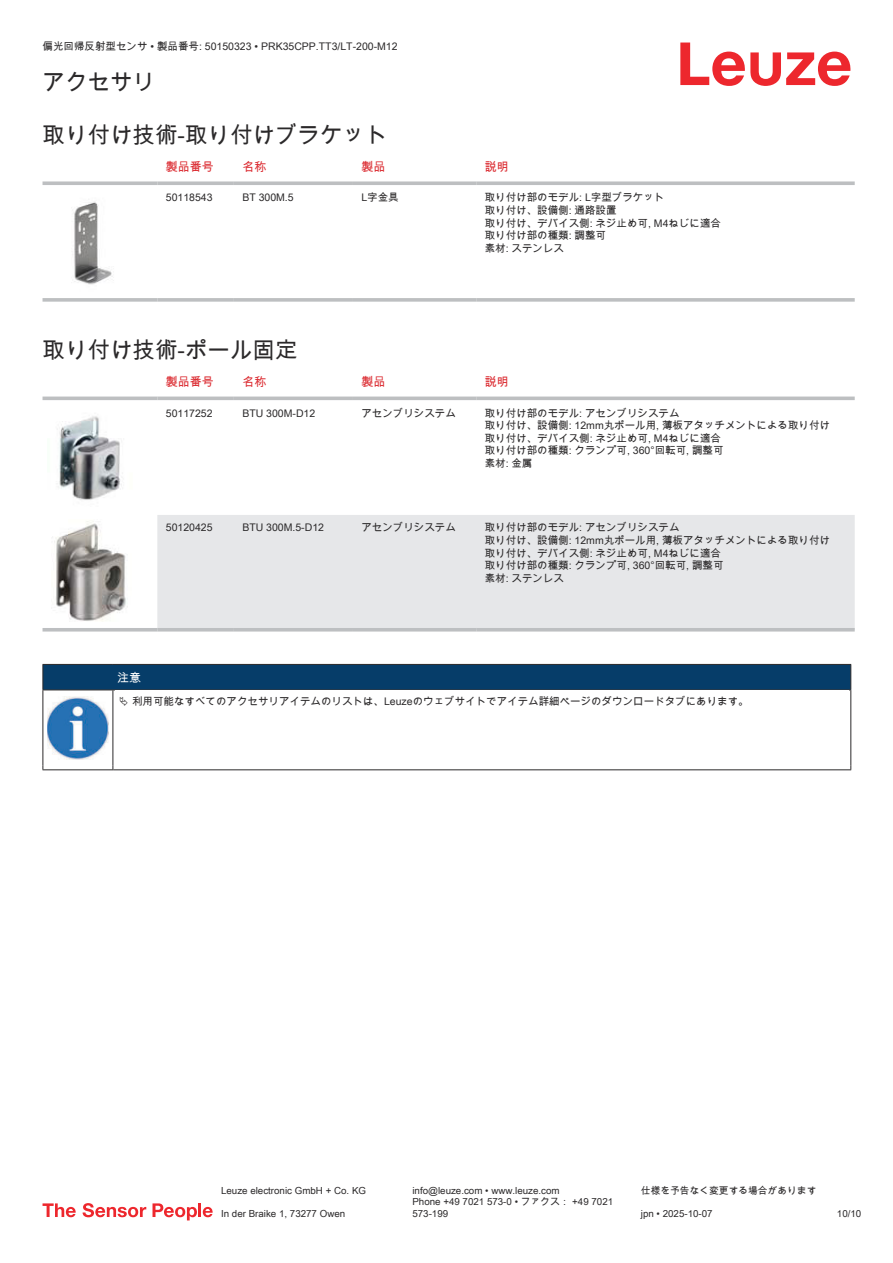
<style>
.page{position:relative;width:893px;height:1263px;background:#fff}
.page>*{position:absolute;margin:0;border:0;box-sizing:border-box;transform-origin:0 0}
.t1{font:22.5px "Arial Unicode MS";color:#2b292a}
.t2{font:12px "Arial Unicode MS";color:#db2a30}
.t3{font:12px "Arial Unicode MS";color:#fff}
.t4{font:10.5px/12.6px "Arial Unicode MS";color:#2b292a}
.t5{font:9.75px/11.7px "Arial Unicode MS";color:#2b292a}
</style>
<div class="page">
<svg style="left:680px;top:43px;width:170px;height:43px"></svg>
<svg style="left:43px;top:181px;width:114px;height:4px"></svg>
<svg style="left:157px;top:181px;width:77px;height:4px"></svg>
<svg style="left:234px;top:181px;width:119px;height:4px"></svg>
<svg style="left:353px;top:181px;width:123px;height:4px"></svg>
<svg style="left:476px;top:181px;width:379px;height:4px;background:#c4c6c8"></svg>
<svg style="left:43px;top:298px;width:114px;height:4px"></svg>
<svg style="left:157px;top:298px;width:77px;height:4px"></svg>
<svg style="left:234px;top:298px;width:119px;height:4px"></svg>
<svg style="left:353px;top:298px;width:123px;height:4px"></svg>
<svg style="left:476px;top:298px;width:379px;height:4px;background:#c3c5c7"></svg>
<img style="left:72px;top:201px;width:41px;height:84px">
<svg style="left:43px;top:396px;width:812px;height:236px"></svg>
<div style="left:157px;top:515px;width:698px;height:113px;background:#e6e7e9"></div>
<hr style="left:43px;top:397px;width:114px;height:3px;background:#bdbfc1">
<hr style="left:157px;top:397px;width:77px;height:3px;background:#bdbfc1">
<hr style="left:234px;top:397px;width:119px;height:3px;background:#bdbfc1">
<hr style="left:353px;top:397px;width:123px;height:3px;background:#bdbfc1">
<hr style="left:476px;top:397px;width:379px;height:3px;background:#bdbfc1">
<hr style="left:43px;top:628px;width:114px;height:3px;background:#bdbfc1">
<hr style="left:157px;top:628px;width:77px;height:3px;background:#bdbfc1">
<hr style="left:234px;top:628px;width:119px;height:3px;background:#bdbfc1">
<hr style="left:353px;top:628px;width:123px;height:3px;background:#bdbfc1">
<hr style="left:476px;top:628px;width:379px;height:3px;background:#bdbfc1">
<img style="left:47px;top:404px;width:89px;height:107px">
<img style="left:51px;top:519px;width:81px;height:106px">
<div style="left:43px;top:664px;width:808px;height:26px;background:#063d69"></div>
<hr style="left:113px;top:689px;width:738px;height:1px;background:#2b292a">
<hr style="left:43px;top:690px;width:1px;height:75px;background:#2b292a">
<hr style="left:113px;top:690px;width:1px;height:75px;background:#2b292a">
<hr style="left:850px;top:690px;width:1px;height:75px;background:#2b292a">
<hr style="left:43px;top:769px;width:70px;height:1px;background:#2b292a">
<hr style="left:113px;top:769px;width:738px;height:1px;background:#2b292a">
<img style="left:47px;top:696px;width:61px;height:63px">
<svg style="left:43px;top:1203px;width:33px;height:14px"></svg>
<svg style="left:83px;top:1203px;width:63px;height:14px"></svg>
<svg style="left:153px;top:1203px;width:44px;height:17px"></svg>
<hr style="left:198px;top:1203px;width:3px;height:14px;background:#ed272d">
<svg style="left:203px;top:1207px;width:10px;height:10px"></svg>
<p class="t4" style="left:43px;top:40px;width:357px">偏光回帰反射型センサ • 製品番号: 50150323 • PRK35CPP.TT3/LT-200-M12</p>
<h1 class="t1" style="left:43px;top:66px;width:114px">アクセサリ</h1>
<h1 class="t1" style="left:43px;top:119px;width:346px">取り付け技術-取り付けブラケット</h1>
<p class="t2" style="left:166px;top:158px;width:49px">製品番号</p>
<p class="t2" style="left:242px;top:158px;width:25px">名称</p>
<p class="t2" style="left:361px;top:158px;width:25px">製品</p>
<p class="t2" style="left:485px;top:158px;width:25px">説明</p>
<p class="t4" style="left:166px;top:191px;width:48px">50118543</p>
<p class="t4" style="left:242px;top:191px;width:53px">BT 300M.5</p>
<p class="t4" style="left:361px;top:191px;width:39px">L字金具</p>
<p class="t4" style="left:485px;top:191px;width:238px">取り付け部のモデル: L字型ブラケット<br>取り付け、設備側: 通路設置<br>取り付け、デバイス側: ネジ止め可, M4ねじに適合取り付け部の種類: 調整可<br>素材: ステンレス</p>
<h1 class="t1" style="left:43px;top:334px;width:256px">取り付け技術-ポール固定</h1>
<p class="t2" style="left:166px;top:373px;width:49px">製品番号</p>
<p class="t2" style="left:242px;top:373px;width:25px">名称</p>
<p class="t2" style="left:361px;top:373px;width:25px">製品</p>
<p class="t2" style="left:485px;top:373px;width:25px">説明</p>
<p class="t4" style="left:166px;top:406px;width:48px">50117252</p>
<p class="t4" style="left:242px;top:406px;width:74px">BTU 300M-D12</p>
<p class="t4" style="left:361px;top:406px;width:96px">アセンブリシステム</p>
<p class="t4" style="left:485px;top:406px;width:347px">取り付け部のモデル: アセンブリシステム<br>取り付け、設備側: 12mm丸ポール用, 薄板アタッチメントによる取り付け取り付け、デバイス側: ネジ止め可, M4ねじに適合<br>取り付け部の種類: クランプ可, 360°回転可, 調整可<br>素材: 金属</p>
<p class="t4" style="left:166px;top:521px;width:48px">50120425</p>
<p class="t4" style="left:242px;top:521px;width:83px">BTU 300M.5-D12</p>
<p class="t4" style="left:361px;top:521px;width:96px">アセンブリシステム</p>
<p class="t4" style="left:485px;top:521px;width:347px">取り付け部のモデル: アセンブリシステム<br>取り付け、設備側: 12mm丸ポール用, 薄板アタッチメントによる取り付け取り付け、デバイス側: ネジ止め可, M4ねじに適合<br>取り付け部の種類: クランプ可, 360°回転可, 調整可<br>素材: ステンレス</p>
<p class="t3" style="left:117px;top:669px;width:25px">注意</p>
<p class="t4" style="left:132px;top:694px;width:618px">利用可能なすべてのアクセサリアイテムのリストは、Leuzeのウェブサイトでアイテム詳細ページのダウンロードタブにあります。</p>
<p class="t5" style="left:221px;top:1184px;width:146px">Leuze electronic GmbH + Co. KG</p>
<p class="t5" style="left:412px;top:1184px;width:149px">info@leuze.com • www.leuze.com</p>
<p class="t5" style="left:641px;top:1184px;width:177px">仕様を予告なく変更する場合があります</p>
<p class="t5" style="left:221px;top:1207px;width:126px">In der Braike 1, 73277 Owen</p>
<p class="t5" style="left:412px;top:1196px;width:202px">Phone +49 7021 573-0 • ファクス： +49 7021<br>573-199</p>
<p class="t5" style="left:641px;top:1207px;width:73px">jpn • 2025-10-07</p>
<p class="t5" style="left:837px;top:1207px;width:26px">10/10</p>
</div>
